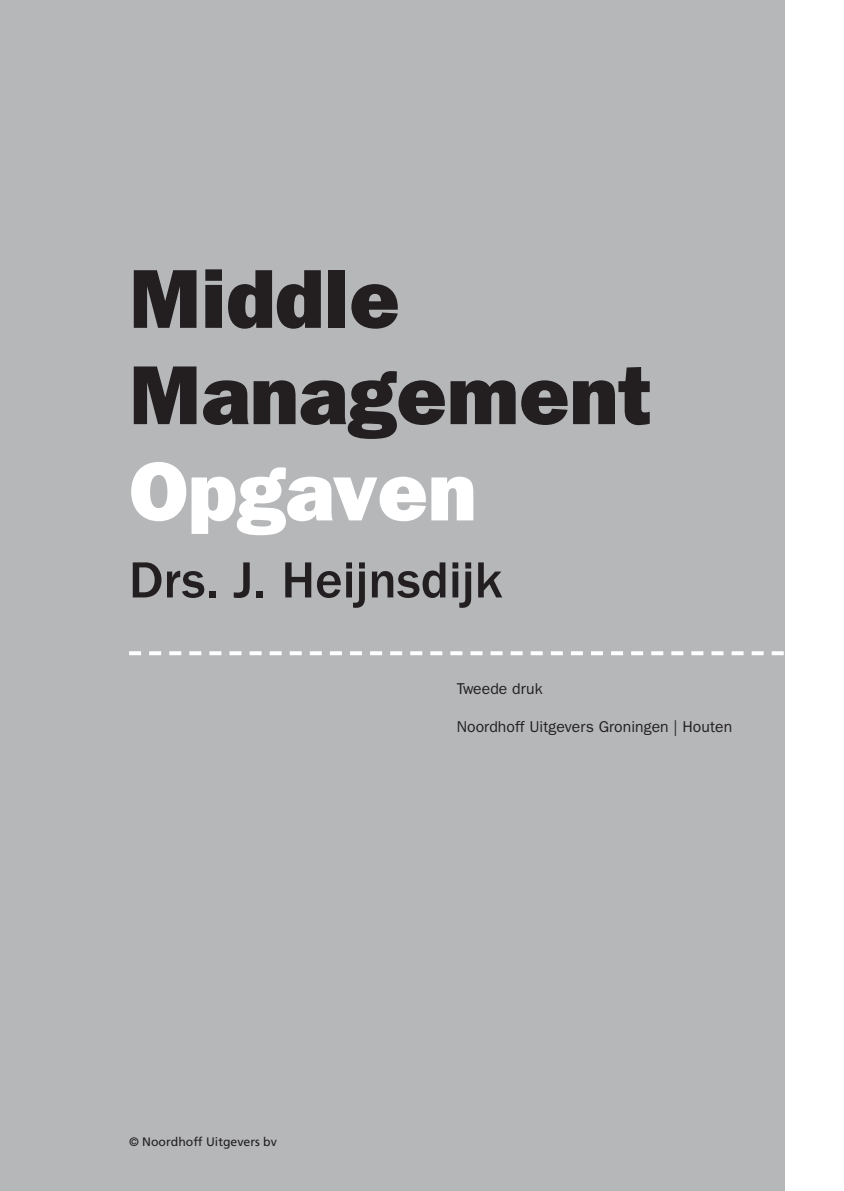
<style>
.page{position:relative;width:844px;height:1191px;background:#fff}
.page>*{position:absolute;margin:0;border:0;box-sizing:border-box;transform-origin:0 0}
.t1{font:800 84px/96.2px "Franklin Gothic";color:#231f20}
.t2{font:800 84px "Franklin Gothic";color:#fff}
.t3{font:500 52.5px "Franklin Gothic";color:#231f20}
.t4{font:15.75px "Franklin Gothic";letter-spacing:.005em;color:#231f20}
.t5{font:12.25px "Frutiger";color:#231f20}
</style>
<div class="page">
<div style="left:0;top:0;width:784px;height:1191px;background:#b5b7b9"></div>
<svg style="left:129px;top:651px;width:656px;height:4px"></svg>
<h1 class="t1" style="left:129px;top:258px;width:524px">Middle<br>Management</h1>
<h1 class="t2" style="left:129px;top:463px;width:349px">Opgaven</h1>
<h2 class="t3" style="left:129px;top:561px;width:375px">Drs. J. Heijnsdijk</h2>
<p class="t5" style="left:129px;top:1136px;width:149px">© Noordhoff Uitgevers bv</p>
<p class="t4" style="left:456px;top:683px;width:87px">Tweede druk</p>
<p class="t4" style="left:456px;top:721px;width:277px">Noordhoff Uitgevers Groningen | Houten</p>
</div>
